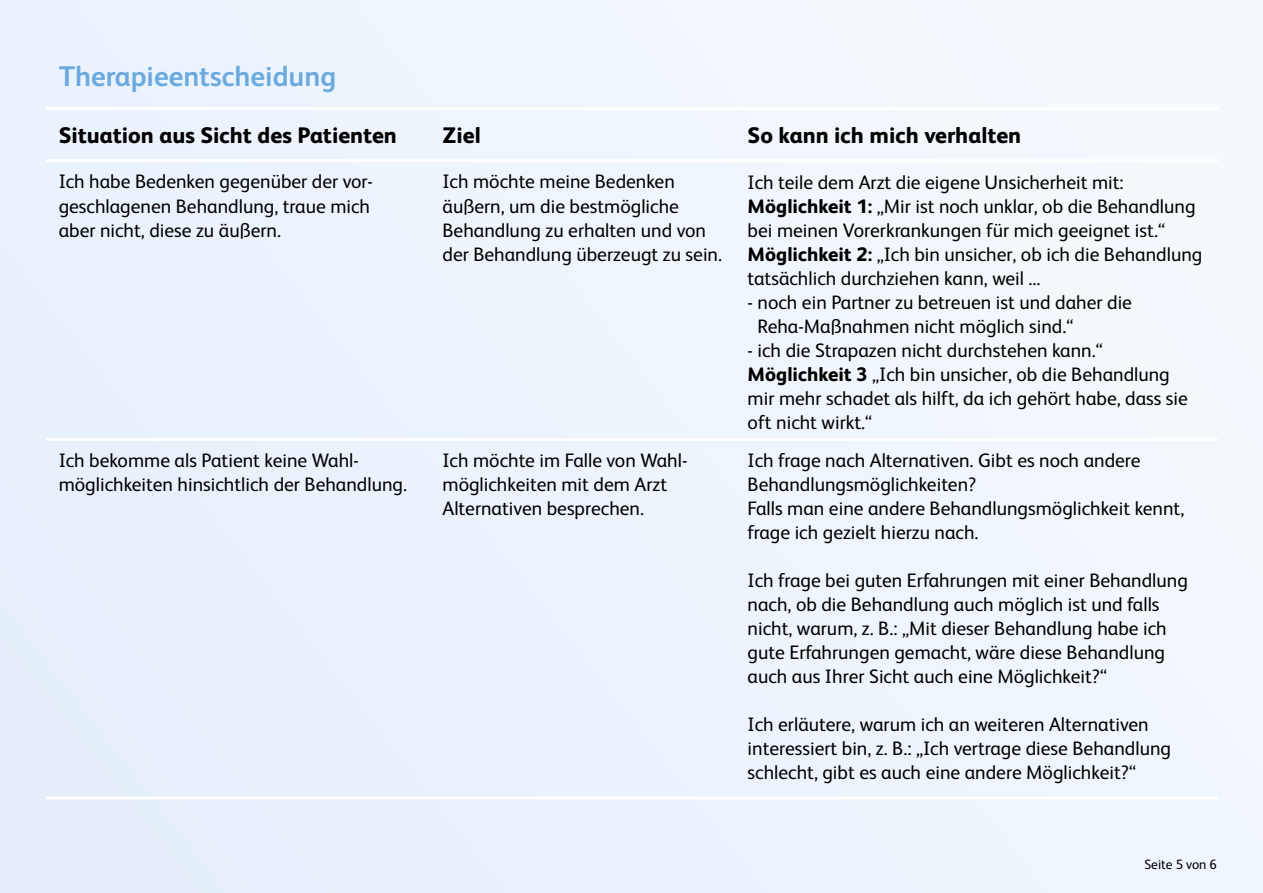
<style>
.page{position:relative;width:1263px;height:893px;background:#edf4fc}
.page>*{position:absolute;margin:0;border:0;box-sizing:border-box;transform-origin:0 0}
.t1{font:700 28.5px "FS Albert";color:#6baadf}
.t2{font:800 22.5px "FS Albert";color:#000}
.t3{font:19.5px/24px "FS Albert";color:#000}
.t4{font:13.5px "FS Albert";color:#000}
.s1{font-weight:800}
</style>
<div class="page">
<hr style="left:46px;top:159px;width:384px;height:3px;background:#fff">
<hr style="left:430px;top:159px;width:305px;height:3px;background:#fff">
<hr style="left:735px;top:159px;width:483px;height:3px;background:#fff">
<hr style="left:46px;top:438px;width:384px;height:3px;background:#fff">
<hr style="left:430px;top:438px;width:305px;height:3px;background:#fff">
<hr style="left:735px;top:438px;width:483px;height:3px;background:#fff">
<hr style="left:46px;top:796px;width:384px;height:3px;background:#fff">
<hr style="left:430px;top:796px;width:305px;height:3px;background:#fff">
<hr style="left:735px;top:796px;width:483px;height:3px;background:#fff">
<hr style="left:46px;top:107px;width:384px;height:3px;background:#fff">
<hr style="left:430px;top:107px;width:305px;height:3px;background:#fff">
<hr style="left:735px;top:107px;width:483px;height:3px;background:#fff">
<h1 class="t1" style="left:59px;top:57px;width:279px">Therapieentscheidung</h1>
<p class="t2" style="left:59px;top:119px;width:340px">Situation aus Sicht des Patienten</p>
<p class="t2" style="left:442px;top:119px;width:40px">Ziel</p>
<p class="t2" style="left:748px;top:119px;width:275px">So kann ich mich verhalten</p>
<p class="t3" style="left:59px;top:169px;width:316px">Ich habe Bedenken gegenüber der vor&shy;geschlagenen Behandlung, traue mich aber nicht, diese zu äußern.</p>
<p class="t3" style="left:442px;top:169px;width:281px">Ich möchte meine Bedenken äußern, um die bestmögliche<br>Behandlung zu erhalten und von der Behandlung überzeugt zu sein.</p>
<p class="t3" style="left:748px;top:169px;width:456px">Ich teile dem Arzt die eigene Unsicherheit mit:<br><span class="s1">Möglichkeit 1:</span> „Mir ist noch unklar, ob die Behandlung bei meinen Vorerkrankungen für mich geeignet ist.“ <span class="s1">Möglichkeit 2:</span> „Ich bin unsicher, ob ich die Behandlung tatsächlich durchziehen kann, weil ...</p>
<p class="t3" style="left:757px;top:289px;width:376px;text-indent:-10px">- noch ein Partner zu betreuen ist und daher die<br>Reha-Maßnahmen nicht möglich sind.“</p>
<p class="t3" style="left:748px;top:337px;width:442px">- ich die Strapazen nicht durchstehen kann.“ <span class="s1">Möglichkeit 3</span> „Ich bin unsicher, ob die Behandlung mir mehr schadet als hilft, da ich gehört habe, dass sie oft nicht wirkt.“</p>
<p class="t3" style="left:59px;top:448px;width:350px">Ich bekomme als Patient keine Wahl&shy;möglichkeiten hinsichtlich der Behandlung.</p>
<p class="t3" style="left:442px;top:448px;width:246px">Ich möchte im Falle von Wahl&shy;möglichkeiten mit dem Arzt<br>Alternativen besprechen.</p>
<p class="t3" style="left:748px;top:448px;width:438px">Ich frage nach Alternativen. Gibt es noch andere Behandlungsmöglichkeiten?<br>Falls man eine andere Behandlungsmöglichkeit kennt, frage ich gezielt hierzu nach.</p>
<p class="t3" style="left:748px;top:568px;width:442px">Ich frage bei guten Erfahrungen mit einer Behandlung nach, ob die Behandlung auch möglich ist und falls nicht, warum, z. B.: „Mit dieser Behandlung habe ich gute Erfahrungen gemacht, wäre diese Behandlung auch aus Ihrer Sicht auch eine Möglichkeit?“</p>
<p class="t3" style="left:748px;top:712px;width:425px">Ich erläutere, warum ich an weiteren Alternativen interessiert bin, z. B.: „Ich vertrage diese Behandlung schlecht, gibt es auch eine andere Möglichkeit?“</p>
<p class="t4" style="left:1144px;top:856px;width:74px">Seite 5 von 6</p>
</div>
